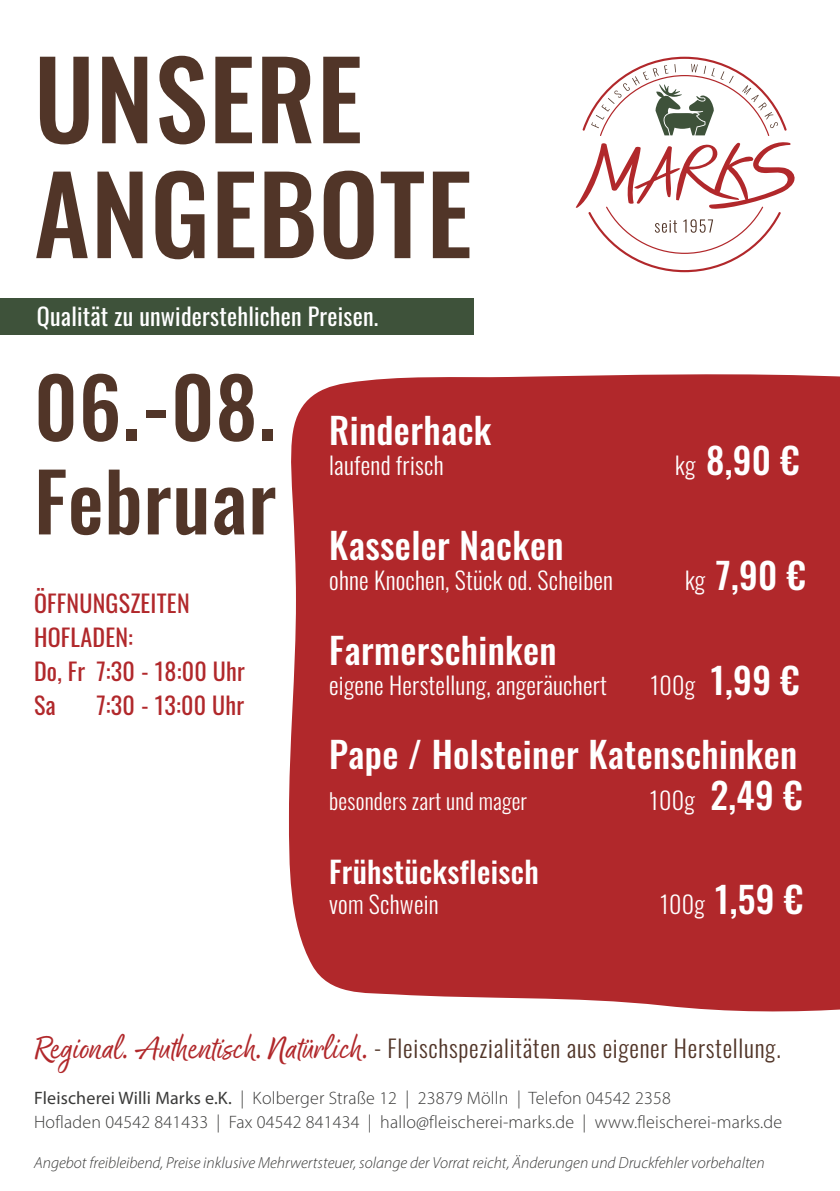
<style>
.page{position:relative;width:840px;height:1191px;background:#fff}
.page>*{position:absolute;margin:0;border:0;box-sizing:border-box;transform-origin:0 0}
.t1{font:500 106.8px "Oswald";letter-spacing:.01em;color:#513528}
.Datum_Tage{font:500 82px "Oswald";color:#513528}
.Datum_Monat_Jahr{font:500 80px "Oswald";letter-spacing:.01em;color:#513528}
.Angebot_Head_weiss{font:500 36px "Oswald";letter-spacing:.01em;color:#fff}
.Angebot_Copy_weiss{font:500 36px "Oswald";letter-spacing:.01em;color:#fff}
.Angebot_Head_weiss-2{font:500 30px "Oswald";letter-spacing:.01em;color:#fff}
.t2{font:300 24px "Oswald";letter-spacing:.03em;color:#513528}
.Öffnungszeiten{font:24px/34px "Oswald";letter-spacing:.01em;color:#b1282b}
.Angebot_Head_weiss-3{font:300 24px "Oswald";letter-spacing:.01em;color:#fff}
.Balkentext{font:24px "Oswald";letter-spacing:.01em;color:#fff}
.Angebot_Copy_weiss-2{font:300 24px "Oswald";letter-spacing:.01em;color:#fff}
.Angebot_Head_weiss-4{font:300 22px "Oswald";letter-spacing:.01em;color:#fff}
.t3{font:300 18px "Myriad Pro";letter-spacing:.01em;color:#3a3a39}
.t4{font:italic 300 16px "Myriad Pro";color:#3a3a39}
.s1{font-weight:300;font-size:24px}
.s2{font-family:"Good Karma Smooth";font-weight:400;font-size:36px;color:#b1282b}
.s3{font-weight:400}
</style>
<div class="page">
<svg style="left:575px;top:57px;width:219px;height:215px"></svg>
<div style="left:0;top:298px;width:473px;height:36px;background:#3e523a"></div>
<div style="left:289px;top:374px;width:550px;height:638px;background:#b1282b"></div>
<p class="t1" style="left:34px;top:44px;width:330px">UNSERE</p>
<p class="t1" style="left:34px;top:159px;width:439px">ANGEBOTE</p>
<p class="Balkentext" style="left:37px;top:295px;width:343px">Qualität zu unwiderstehlichen Preisen.</p>
<p class="Datum_Tage" style="left:34px;top:364px;width:243px">06.-08.</p>
<p class="Datum_Monat_Jahr" style="left:34px;top:460px;width:244px">Februar</p>
<p class="Öffnungszeiten" style="left:34px;top:583px;width:157px">ÖFFNUNGSZEITEN<br>HOFLADEN:</p>
<p class="Öffnungszeiten" style="left:34px;top:651px;width:212px">Do, Fr 7:30 - 18:00 Uhr</p>
<p class="Öffnungszeiten" style="left:34px;top:685px;width:23px">Sa</p>
<p class="Öffnungszeiten" style="left:96px;top:685px;width:149px">7:30 - 13:00 Uhr</p>
<p class="Angebot_Head_weiss" style="left:329px;top:411px;width:164px">Rinderhack</p>
<p class="Angebot_Head_weiss-3" style="left:329px;top:443px;width:116px">laufend frisch</p>
<p class="Angebot_Head_weiss" style="left:675px;top:441px;width:126px"><span class="s1">kg</span> 8,90 €</p>
<p class="Angebot_Copy_weiss" style="left:329px;top:527px;width:236px">Kasseler Nacken</p>
<p class="Angebot_Copy_weiss-2" style="left:329px;top:559px;width:285px">ohne Knochen, Stück od. Scheiben</p>
<p class="Angebot_Copy_weiss" style="left:684px;top:557px;width:122px"><span class="s1">kg</span> 7,90 €</p>
<p class="Angebot_Head_weiss" style="left:329px;top:631px;width:229px">Farmerschinken</p>
<p class="Angebot_Head_weiss-3" style="left:329px;top:663px;width:279px">eigene Herstellung, angeräuchert</p>
<p class="Angebot_Head_weiss" style="left:650px;top:661px;width:151px"><span class="s1">100g</span> 1,99 €</p>
<p class="Angebot_Head_weiss" style="left:329px;top:735px;width:469px">Pape / Holsteiner Katenschinken</p>
<p class="Angebot_Head_weiss-4" style="left:329px;top:781px;width:199px">besonders zart und mager</p>
<p class="Angebot_Head_weiss" style="left:649px;top:776px;width:154px"><span class="s1">100g</span> 2,49 €</p>
<p class="Angebot_Head_weiss-2" style="left:329px;top:856px;width:211px">Frühstücksfleisch</p>
<p class="Angebot_Head_weiss-3" style="left:329px;top:883px;width:111px">vom Schwein</p>
<p class="Angebot_Head_weiss" style="left:659px;top:880px;width:145px"><span class="s1">100g</span> 1,59 €</p>
<p class="t2" style="left:34px;top:1027px;width:747px"><span class="s2">Regional. Authentisch. Natürlich.</span> - Fleischspezialitäten aus eigener Herstellung.</p>
<p class="t3" style="left:34px;top:1087px;width:638px"><span class="s3">Fleischerei Willi Marks e.K.</span> | Kolberger Straße 12 | 23879 Mölln | Telefon 04542 2358</p>
<p class="t3" style="left:34px;top:1111px;width:749px">Hofladen 04542 841433 | Fax 04542 841434 | hallo@fleischerei-marks.de | www.fleischerei-marks.de</p>
<p class="t4" style="left:34px;top:1153px;width:731px">Angebot freibleibend, Preise inklusive Mehrwertsteuer, solange der Vorrat reicht, Änderungen und Druckfehler vorbehalten</p>
</div>
